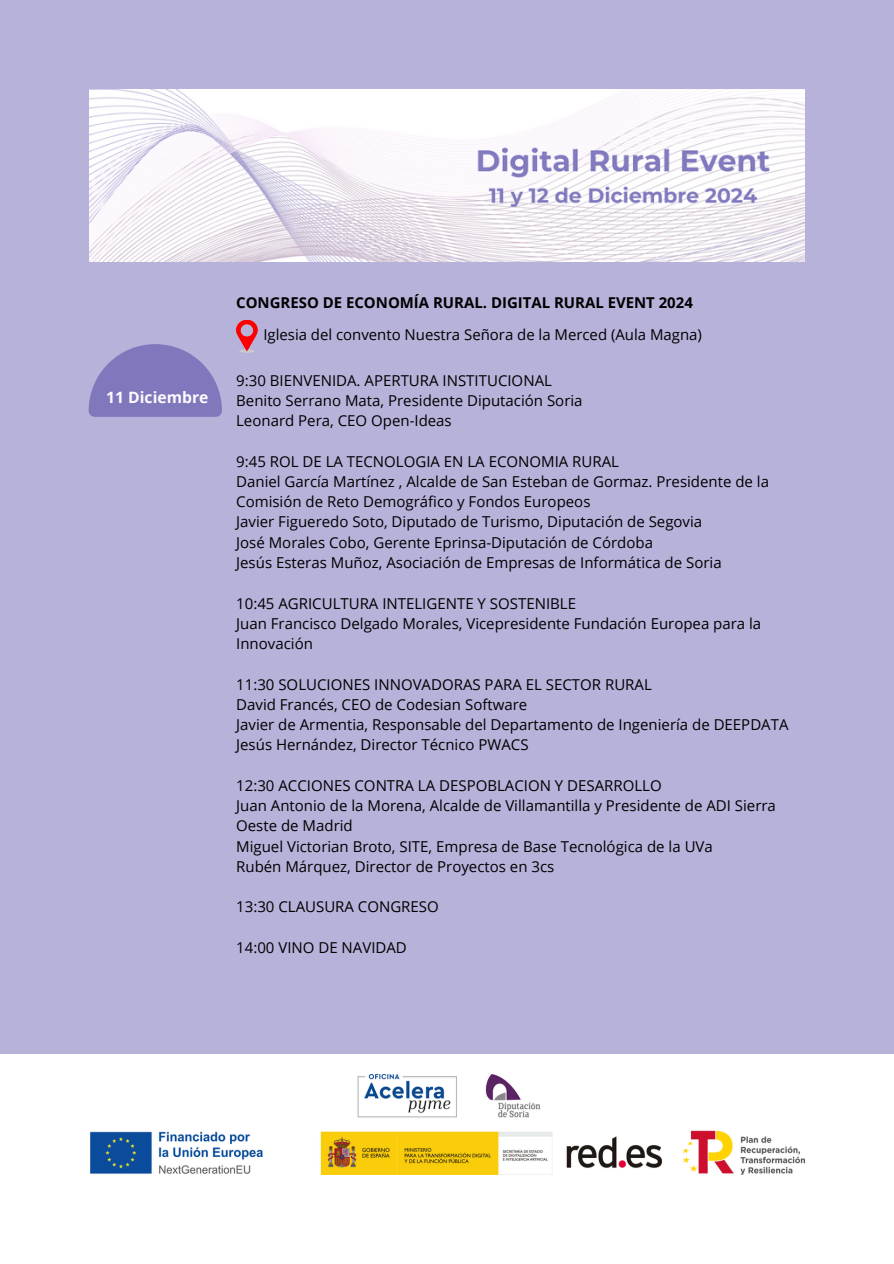
<style>
.page{position:relative;width:894px;height:1264px;background:#fff}
.page>*{position:absolute;margin:0;border:0;box-sizing:border-box;transform-origin:0 0}
.t1{font:700 15.6px "Open Sans";color:#fdfbfd}
.t2{font:15px/20.2px "Open Sans";color:#000}
.t3{font:700 15px "Open Sans";color:#000}
</style>
<div class="page">
<div style="left:0;top:0;width:893px;height:1053px;background:#b7b2da"></div>
<img style="left:89px;top:89px;width:715px;height:172px">
<img style="left:90px;top:1074px;width:714px;height:99px">
<svg style="left:236px;top:320px;width:21px;height:32px"></svg>
<svg style="left:89px;top:344px;width:133px;height:73px"></svg>
<p class="t1" style="left:106px;top:386px;width:103px">11 Diciembre</p>
<p class="t3" style="left:236px;top:292px;width:458px">CONGRESO DE ECONOMÍA RURAL. DIGITAL RURAL EVENT 2024</p>
<h2 class="t2" style="left:263px;top:323px;width:440px">Iglesia del convento Nuestra Señora de la Merced (Aula Magna)</h2>
<p class="t2" style="left:236px;top:370px;width:317px">9:30 BIENVENIDA. APERTURA INSTITUCIONAL</p>
<p class="t2" style="left:236px;top:390px;width:348px">Benito Serrano Mata, Presidente Diputación Soria</p>
<p class="t2" style="left:236px;top:410px;width:217px">Leonard Pera, CEO Open-Ideas</p>
<p class="t2" style="left:236px;top:451px;width:384px">9:45 ROL DE LA TECNOLOGIA EN LA ECONOMIA RURAL</p>
<p class="t2" style="left:236px;top:471px;width:534px">Daniel García Martínez , Alcalde de San Esteban de Gormaz. Presidente de la<br>Comisión de Reto Demográfico y Fondos Europeos</p>
<p class="t2" style="left:236px;top:511px;width:467px">Javier Figueredo Soto, Diputado de Turismo, Diputación de Segovia</p>
<p class="t2" style="left:236px;top:532px;width:418px">José Morales Cobo, Gerente Eprinsa-Diputación de Córdoba</p>
<p class="t2" style="left:236px;top:552px;width:487px">Jesús Esteras Muñoz, Asociación de Empresas de Informática de Soria</p>
<p class="t2" style="left:236px;top:592px;width:341px">10:45 AGRICULTURA INTELIGENTE Y SOSTENIBLE</p>
<p class="t2" style="left:236px;top:613px;width:526px">Juan Francisco Delgado Morales, Vicepresidente Fundación Europea para la<br>Innovación</p>
<p class="t2" style="left:236px;top:673px;width:417px">11:30 SOLUCIONES INNOVADORAS PARA EL SECTOR RURAL</p>
<p class="t2" style="left:236px;top:694px;width:292px">David Francés, CEO de Codesian Software</p>
<p class="t2" style="left:236px;top:714px;width:553px">Javier de Armentia, Responsable del Departamento de Ingeniería de DEEPDATA</p>
<p class="t2" style="left:236px;top:734px;width:294px">Jesús Hernández, Director Técnico PWACS</p>
<p class="t2" style="left:236px;top:775px;width:427px">12:30 ACCIONES CONTRA LA DESPOBLACION Y DESARROLLO</p>
<p class="t2" style="left:236px;top:795px;width:541px">Juan Antonio de la Morena, Alcalde de Villamantilla y Presidente de ADI Sierra<br>Oeste de Madrid</p>
<p class="t2" style="left:236px;top:835px;width:478px">Miguel Victorian Broto, SITE, Empresa de Base Tecnológica de la UVa</p>
<p class="t2" style="left:236px;top:856px;width:319px">Rubén Márquez, Director de Proyectos en 3cs</p>
<p class="t2" style="left:236px;top:896px;width:204px">13:30 CLAUSURA CONGRESO</p>
<p class="t2" style="left:236px;top:937px;width:172px">14:00 VINO DE NAVIDAD</p>
</div>
